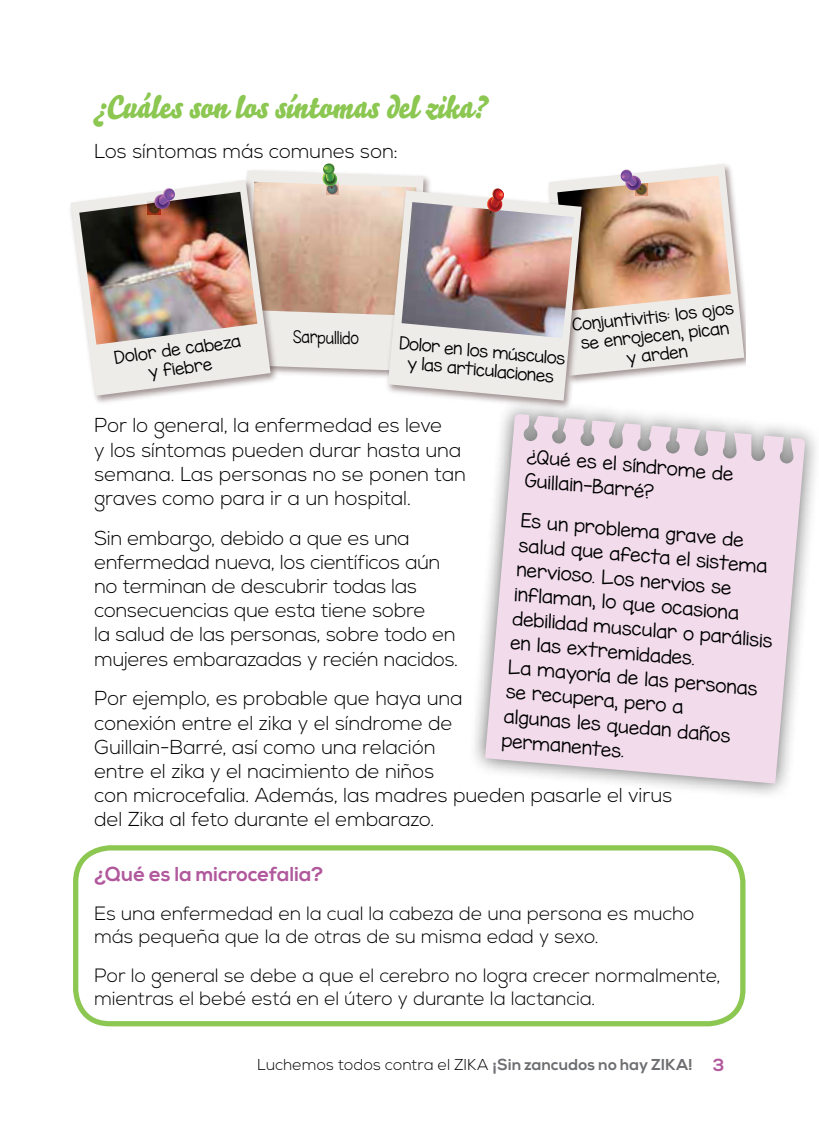
<style>
.page{position:relative;width:819px;height:1134px;background:#fff}
.page>*{position:absolute;margin:0;border:0;box-sizing:border-box;transform-origin:0 0}
.t1{font:31.5px "Bello Script";letter-spacing:.005em;color:#8bc751}
.t2{font:300 20.12px/24.2px "Nexa";letter-spacing:-.005em;color:#000}
.t3{font:700 20.12px "Nexa";letter-spacing:.005em;color:#b1589d}
.t4{font:300 19.25px/23.1px "Nexa";letter-spacing:.005em;color:#000}
.t5{font:17.5px/24.5px "KG Miss Kindergarten";color:#000}
.t6{font:15.75px/18.9px "KG Miss Kindergarten";color:#000;text-align:center}
.t7{font:300 15.75px "Nexa";letter-spacing:.01em;color:#000}
.t8{font:15.75px "KG Miss Kindergarten";color:#000;scale:.85 1}
.s1{font-weight:700;color:#6d6e71}
.s2{font-weight:700;font-size:17.5px;color:#b1589d}
</style>
<div class="page">
<div style="left:73px;top:845px;width:672px;height:181px;border:5px solid #8bc751;border-radius:34px"></div>
<div style="left:468px;top:397px;width:351px;height:403px;background:#000;opacity:.6"></div>
<svg style="left:485px;top:414px;width:320px;height:370px;background:#eedce9"></svg>
<img style="left:282px;top:176px;width:148px;height:201px">
<svg style="left:247px;top:163px;width:177px;height:208px;background:#ddc9bb"></svg>
<img style="left:593px;top:294px;width:153px;height:87px">
<svg style="left:549px;top:164px;width:195px;height:212px;fill:#edece9"></svg>
<img style="left:557px;top:176px;width:174px;height:135px">
<svg style="left:635px;top:183px;width:13px;height:13px"></svg>
<div style="left:635px;top:183px;width:12px;height:12px;background:#ab765b;border-radius:50%"></div>
<div style="left:636px;top:183px;width:11px;height:12px;background:#bc7f54;border-radius:50%"></div>
<div style="left:636px;top:184px;width:11px;height:11px;background:#7e5f45;border-radius:50%"></div>
<div style="left:636px;top:184px;width:10px;height:11px;background:#614f39;border-radius:50%"></div>
<div style="left:637px;top:185px;width:9px;height:9px;background:#5e4e34;border-radius:50%"></div>
<div style="left:637px;top:185px;width:8px;height:9px;background:#5d4f2f;border-radius:50%"></div>
<svg style="left:620px;top:170px;width:24px;height:23px"></svg>
<img style="left:70px;top:175px;width:212px;height:228px">
<svg style="left:71px;top:180px;width:200px;height:216px;fill:#edece9"></svg>
<img style="left:79px;top:192px;width:178px;height:153px">
<svg style="left:149px;top:203px;width:11px;height:11px"></svg>
<div style="left:150px;top:203px;width:9px;height:10px;background:#3b1d0f;border-radius:50%"></div>
<div style="left:150px;top:204px;width:9px;height:9px;background:#502c16;border-radius:50%"></div>
<div style="left:150px;top:204px;width:9px;height:8px;background:#482a13;border-radius:50%"></div>
<div style="left:151px;top:205px;width:7px;height:7px;background:#4f2f13;border-radius:50%"></div>
<div style="left:152px;top:205px;width:6px;height:7px;background:#533113;border-radius:50%"></div>
<svg style="left:152px;top:188px;width:24px;height:23px"></svg>
<img style="left:382px;top:186px;width:211px;height:226px">
<svg style="left:388px;top:190px;width:194px;height:211px;background:#e1dcd7"></svg>
<img style="left:402px;top:202px;width:172px;height:136px">
<svg style="left:486px;top:188px;width:19px;height:26px"></svg>
<h1 class="t1" style="left:94px;top:84px;width:394px">¿Cuáles son los síntomas del zika?</h1>
<p class="t2" style="left:94px;top:140px;width:305px">Los síntomas más comunes son:</p>
<p class="t6" style="left:571px;top:316px;width:164px;rotate:-6deg">Conjuntivitis: los ojos se enrojecen, pican<br>y arden</p>
<p class="t6" style="left:114px;top:347px;width:128px;rotate:-7deg">Dolor de cabeza y fiebre</p>
<p class="t8" style="left:294px;top:326px;width:79px;rotate:2deg">Sarpullido</p>
<p class="t6" style="left:400px;top:334px;width:168px;rotate:5deg">Dolor en los músculos y las articulaciones</p>
<p class="t2" style="left:94px;top:414px;width:373px">Por lo general, la enfermedad es leve<br>y los síntomas pueden durar hasta una semana. Las personas no se ponen tan graves como para ir a un hospital.</p>
<p class="t2" style="left:94px;top:527px;width:366px">Sin embargo, debido a que es una enfermedad nueva, los científicos aún no terminan de descubrir todas las consecuencias que esta tiene sobre<br>la salud de las personas, sobre todo en mujeres embarazadas y recién nacidos.</p>
<p class="t2" style="left:94px;top:687px;width:579px">Por ejemplo, es probable que haya una<br>conexión entre el zika y el síndrome de<br>Guillain-Barré, así como una relación<br>entre el zika y el nacimiento de niños<br>con microcefalia. Además, las madres pueden pasarle el virus del Zika al feto durante el embarazo.</p>
<p class="t5" style="left:528px;top:444px;width:209px;rotate:5deg">¿Qué es el síndrome de<br>Guillain-Barré?</p>
<p class="t5" style="left:522px;top:508px;width:262px;rotate:5deg">Es un problema grave de salud que afecta el sistema nervioso. Los nervios se inflaman, lo que ocasiona debilidad muscular o parálisis en las extremidades.<br>La mayoría de las personas se recupera, pero a<br>algunas les quedan daños permanentes.</p>
<p class="t3" style="left:94px;top:863px;width:231px">¿Qué es la microcefalia?</p>
<p class="t4" style="left:94px;top:903px;width:602px">Es una enfermedad en la cual la cabeza de una persona es mucho más pequeña que la de otras de su misma edad y sexo.</p>
<p class="t4" style="left:94px;top:965px;width:628px">Por lo general se debe a que el cerebro no logra crecer normalmente, mientras el bebé está en el útero y durante la lactancia.</p>
<p class="t7" style="left:258px;top:1056px;width:468px">Luchemos todos contra el ZIKA <span class="s1">¡Sin zancudos no hay ZIKA!</span> <span class="s2">3</span></p>
</div>
